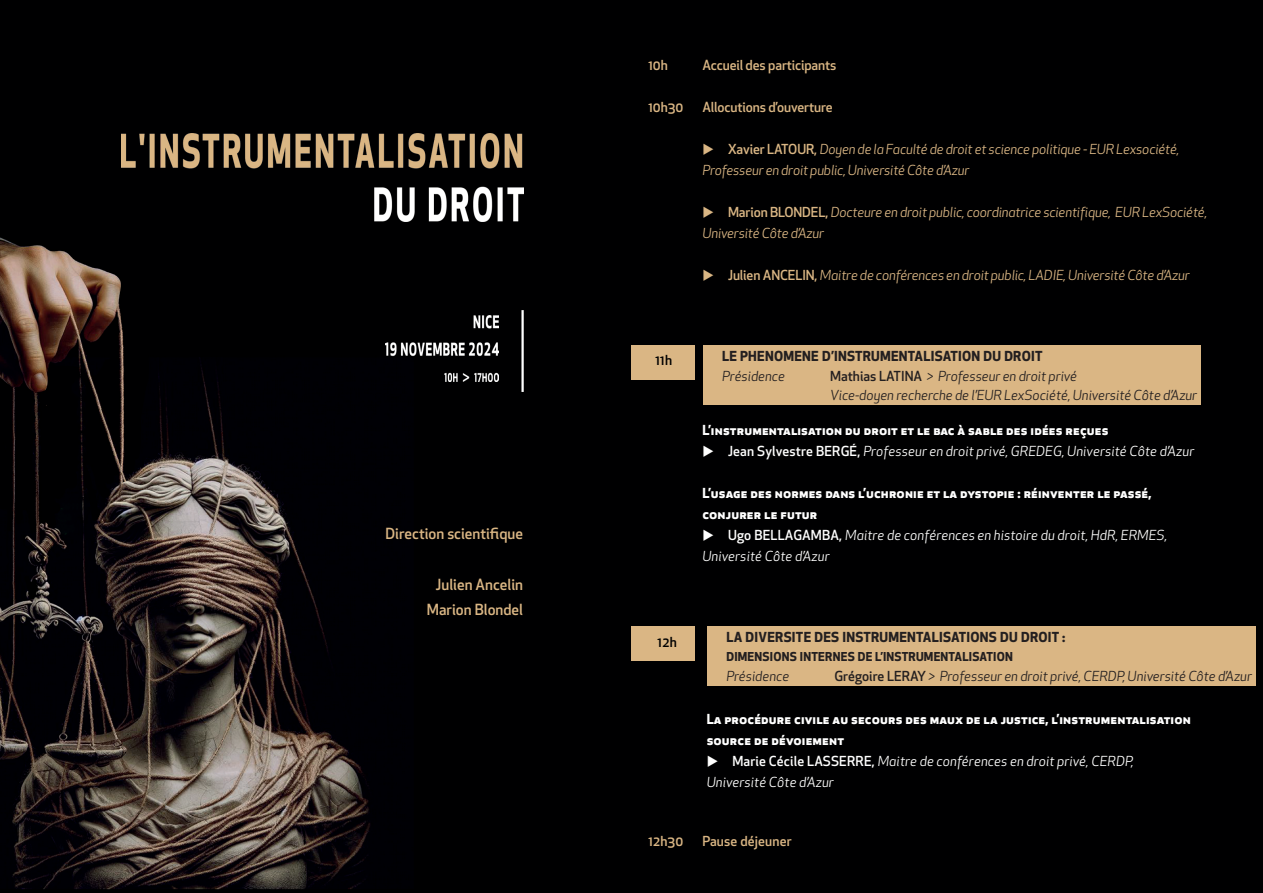
<style>
.page{position:relative;width:1263px;height:893px;background:#000001}
.page>*{position:absolute;margin:0;border:0;box-sizing:border-box;transform-origin:0 0}
.t1{font:500 15px/25.5px "Apex New";color:#dab684;text-align:right}
.t2{font:italic 13.5px/21px "Apex New";letter-spacing:-.01em;color:#dab684}
.t3{font:italic 13.5px/21px "Apex New";letter-spacing:.01em;color:#fff}
.t4{font:700 13.5px/21px "Apex New";letter-spacing:.01em;color:#fff}
.t5{font:italic 13.5px/19.5px "Apex New";color:#231f20}
.t6{font:700 13.5px "Apex New";letter-spacing:.02em;color:#231f20}
.t7{font:500 13.5px "Apex New";letter-spacing:-.01em;color:#dab684}
.t8{font:500 13.5px "Apex New";letter-spacing:.01em;color:#dab684}
.t9{font:500 13.5px "Apex New";letter-spacing:.02em;color:#000}
.t10{font:700 12px "Apex New";letter-spacing:.02em;color:#231f20}
.s1{font-weight:500;font-style:normal}
</style>
<div class="page">
<div style="left:631px;top:626px;width:64px;height:34px;background:#dab684"></div>
<div style="left:707px;top:626px;width:549px;height:60px;background:#dab684"></div>
<div style="left:631px;top:345px;width:64px;height:34px;background:#dab684"></div>
<div style="left:703px;top:345px;width:498px;height:60px;background:#dab684"></div>
<img style="left:0;top:133px;width:524px;height:757px">
<img style="left:122px;top:134px;width:401px;height:87px">
<img style="left:522px;top:310px;width:1px;height:81px">
<img style="left:386px;top:315px;width:113px;height:66px">
<p class="t1" style="left:385px;top:520px;width:139px">Direction scientifique</p>
<p class="t1" style="left:427px;top:571px;width:98px">Julien Ancelin<br>Marion Blondel</p>
<p class="t7" style="left:648px;top:56px;width:21px">10h</p>
<p class="t7" style="left:702px;top:56px;width:135px">Accueil des participants</p>
<p class="t7" style="left:648px;top:98px;width:36px">10h30</p>
<p class="t7" style="left:702px;top:98px;width:132px">Allocutions d’ouverture</p>
<p class="t2" style="left:702px;top:138px;width:478px">◆ <span class="s1">Xavier LATOUR,</span> Doyen de la Faculté de droit et science politique - EUR Lexsociété,<br>Professeur en droit public, Université Côte d’Azur</p>
<p class="t2" style="left:702px;top:201px;width:506px">◆ <span class="s1">Marion BLONDEL,</span> Docteure en droit public, coordinatrice scientifique, EUR LexSociété,<br>Université Côte d’Azur</p>
<p class="t2" style="left:702px;top:264px;width:489px">◆ <span class="s1">Julien ANCELIN,</span> Maitre de conférences en droit public, LADIE, Université Côte d’Azur</p>
<p class="t9" style="left:655px;top:351px;width:18px">11h</p>
<p class="t6" style="left:722px;top:346px;width:322px">LE PHENOMENE D’INSTRUMENTALISATION DU DROIT</p>
<p class="t5" style="left:722px;top:366px;width:64px">Présidence</p>
<p class="t5" style="left:830px;top:366px;width:368px"><span class="s1">Mathias LATINA</span> &gt; Professeur en droit privé<br>Vice-doyen recherche de l’EUR LexSociété, Université Côte d’Azur</p>
<p class="t4" style="left:702px;top:419px;width:407px">L’instrumentalisation du droit et le bac à sable des idées reçues</p>
<p class="t3" style="left:702px;top:440px;width:493px">◆ <span class="s1">Jean Sylvestre BERGÉ,</span> Professeur en droit privé, GREDEG, Université Côte d’Azur</p>
<p class="t4" style="left:702px;top:482px;width:451px">L’usage des normes dans l’uchronie et la dystopie : réinventer le passé, conjurer le futur</p>
<p class="t3" style="left:702px;top:524px;width:466px">◆ <span class="s1">Ugo BELLAGAMBA,</span> Maitre de conférences en histoire du droit, HdR, ERMES,<br>Université Côte d’Azur</p>
<p class="t9" style="left:657px;top:633px;width:21px">12h</p>
<p class="t6" style="left:726px;top:627px;width:340px">LA DIVERSITE DES INSTRUMENTALISATIONS DU DROIT :</p>
<p class="t10" style="left:726px;top:648px;width:288px">DIMENSIONS INTERNES DE L’INSTRUMENTALISATION</p>
<p class="t5" style="left:726px;top:666px;width:64px">Présidence</p>
<p class="t5" style="left:834px;top:666px;width:419px"><span class="s1">Grégoire LERAY</span> &gt; Professeur en droit privé, CERDP, Université Côte d’Azur</p>
<p class="t4" style="left:707px;top:708px;width:486px">La procédure civile au secours des maux de la justice, l’instrumentalisation source de dévoiement</p>
<p class="t3" style="left:707px;top:750px;width:429px">◆ <span class="s1">Marie Cécile LASSERRE,</span> Maitre de conférences en droit privé, CERDP,<br>Université Côte d’Azur</p>
<p class="t7" style="left:648px;top:832px;width:37px">12h30</p>
<p class="t8" style="left:702px;top:832px;width:91px">Pause déjeuner</p>
</div>
